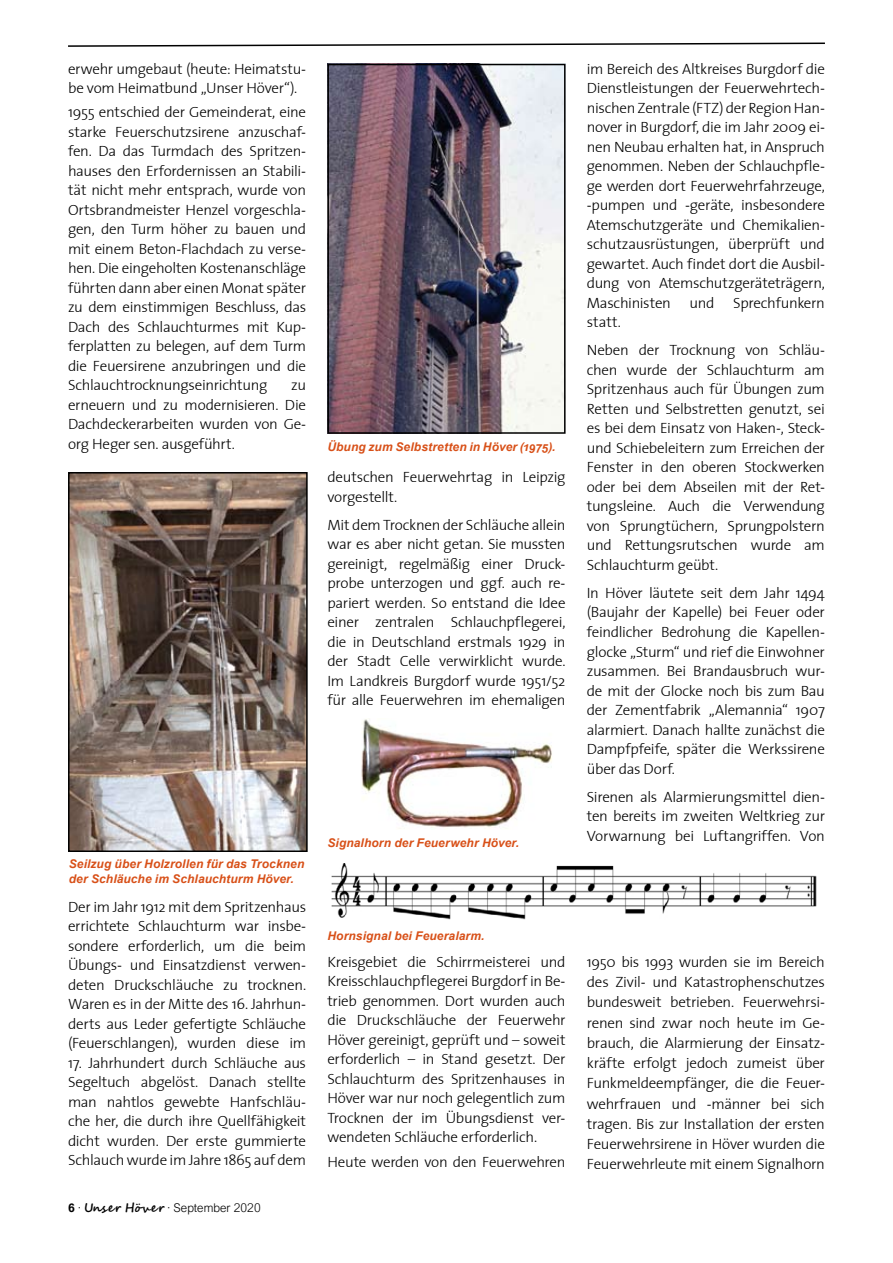
<style>
.page{position:relative;width:893px;height:1263px;background:#fff}
.page>*{position:absolute;margin:0;border:0;box-sizing:border-box;transform-origin:0 0}
.t1{font:15px/19.5px "The Sans Light Plain";letter-spacing:-.02em;color:#000;text-align:justify}
.t2{font:italic 700 12px/14.4px "Arial";letter-spacing:.01em;color:#d85018}
.t3{font:300 12px "Arial Nova";letter-spacing:.005em;color:#000}
.s1{font-weight:700}
.s2{font-family:"Segoe Script";font-weight:700}
</style>
<div class="page">
<svg style="left:68px;top:42px;width:757px;height:5px"></svg>
<img style="left:71px;top:475px;width:234px;height:374px">
<div style="left:68px;top:472px;width:240px;height:380px;border:2px solid #000"></div>
<img style="left:330px;top:67px;width:233px;height:364px">
<div style="left:327px;top:64px;width:239px;height:370px;border:2px solid #000"></div>
<img style="left:361px;top:719px;width:191px;height:110px">
<img style="left:331px;top:863px;width:486px;height:57px">
<p class="t1" style="left:68px;top:59px;width:240px">erwehr umgebaut (heute: Heimatstu&shy;be vom Heimatbund „Unser Höver“).</p>
<p class="t1" style="left:68px;top:102px;width:240px">1955 entschied der Gemeinderat, eine starke Feuerschutzsirene anzuschaf&shy;fen. Da das Turmdach des Spritzen&shy;hauses den Erfordernissen an Stabili&shy;tät nicht mehr entsprach, wurde von Ortsbrandmeister Henzel vorgeschla&shy;gen, den Turm höher zu bauen und mit einem Beton-Flachdach zu verse&shy;hen. Die eingeholten Kostenanschläge führten dann aber einen Monat später zu dem einstimmigen Beschluss, das Dach des Schlauchturmes mit Kup&shy;ferplatten zu belegen, auf dem Turm die Feuersirene anzubringen und die Schlauchtrocknungseinrichtung</p>
<p class="t1" style="left:68px;top:375px;width:240px;text-indent:223px">zu erneuern und zu modernisieren. Die Dachdeckerarbeiten wurden von Ge&shy;org Heger sen. ausgeführt.</p>
<p class="t2" style="left:69px;top:857px;width:237px">Seilzug über Holzrollen für das Trocknen der Schläuche im Schlauchturm Höver.</p>
<p class="t1" style="left:68px;top:896px;width:240px">Der im Jahr 1912 mit dem Spritzenhaus errichtete Schlauchturm war insbe&shy;sondere erforderlich, um die beim Übungs- und Einsatzdienst verwen&shy;deten Druckschläuche zu trocknen.<br>Waren es in der Mitte des 16. Jahrhun&shy;derts aus Leder gefertigte Schläuche (Feuerschlangen), wurden diese im</p>
<p class="t1" style="left:68px;top:1052px;width:240px">17. Jahrhundert durch Schläuche aus Segeltuch abgelöst. Danach stellte man nahtlos gewebte Hanfschläu&shy;che her, die durch ihre Quellfähigkeit dicht wurden. Der erste gummierte Schlauch wurde im Jahre 1865 auf dem</p>
<p class="t3" style="left:68px;top:1201px;width:194px"><span class="s1">6</span> · <span class="s2">Unser Höver</span> · September 2020</p>
<p class="t2" style="left:327px;top:440px;width:230px">Übung zum Selbstretten in Höver (1975).</p>
<p class="t1" style="left:327px;top:467px;width:240px">deutschen Feuerwehrtag in Leipzig vorgestellt.</p>
<p class="t1" style="left:327px;top:514px;width:240px">Mit dem Trocknen der Schläuche allein war es aber nicht getan. Sie mussten gereinigt, regelmäßig einer Druck&shy;probe unterzogen und ggf. auch re&shy;pariert werden. So entstand die Idee einer zentralen Schlauchpflegerei, die in Deutschland erstmals 1929 in der Stadt Celle verwirklicht wurde.<br>Im Landkreis Burgdorf wurde 1951/52 für alle Feuerwehren im ehemaligen</p>
<p class="t2" style="left:327px;top:836px;width:193px">Signalhorn der Feuerwehr Höver.</p>
<p class="t1" style="left:587px;top:59px;width:240px">im Bereich des Altkreises Burgdorf die Dienstleistungen der Feuerwehrtech&shy;nischen Zentrale (FTZ) der Region Han&shy;nover in Burgdorf, die im Jahr 2009 ei&shy;nen Neubau erhalten hat, in Anspruch genommen. Neben der Schlauchpfle&shy;ge werden dort Feuerwehrfahrzeuge, -pumpen und -geräte, insbesondere Atemschutzgeräte und Chemikalien&shy;schutzausrüstungen, überprüft und gewartet. Auch findet dort die Ausbil&shy;dung von Atemschutzgeräteträgern, Maschinisten und Sprechfunkern statt.</p>
<p class="t1" style="left:587px;top:340px;width:240px">Neben der Trocknung von Schläu&shy;chen wurde der Schlauchturm am Spritzenhaus auch für Übungen zum Retten und Selbstretten genutzt, sei es bei dem Einsatz von Haken-, Steck&shy;und Schiebeleitern zum Erreichen der Fenster in den oberen Stockwerken oder bei dem Abseilen mit der Ret&shy;tungsleine. Auch die Verwendung von Sprungtüchern, Sprungpolstern und Rettungsrutschen wurde am Schlauchturm geübt.</p>
<p class="t1" style="left:587px;top:583px;width:240px">In Höver läutete seit dem Jahr 1494 (Baujahr der Kapelle) bei Feuer oder feindlicher Bedrohung die Kapellen&shy;glocke „Sturm“ und rief die Einwohner zusammen. Bei Brandausbruch wur&shy;de mit der Glocke noch bis zum Bau der Zementfabrik „Alemannia“ 1907 alarmiert. Danach hallte zunächst die Dampfpfeife, später die Werkssirene über das Dorf.</p>
<p class="t1" style="left:587px;top:786px;width:240px">Sirenen als Alarmierungsmittel dien&shy;ten bereits im zweiten Weltkrieg zur Vorwarnung bei Luftangriffen. Von</p>
<p class="t2" style="left:327px;top:929px;width:159px">Hornsignal bei Feueralarm.</p>
<p class="t1" style="left:327px;top:952px;width:240px">Kreisgebiet die Schirrmeisterei und Kreisschlauchpflegerei Burgdorf in Be&shy;trieb genommen. Dort wurden auch die Druckschläuche der Feuerwehr Höver gereinigt, geprüft und – soweit erforderlich – in Stand gesetzt. Der Schlauchturm des Spritzenhauses in Höver war nur noch gelegentlich zum Trocknen der im Übungsdienst ver&shy;wendeten Schläuche erforderlich.</p>
<p class="t1" style="left:327px;top:1152px;width:240px">Heute werden von den Feuerwehren</p>
<p class="t1" style="left:587px;top:951px;width:240px;line-height:20.2px">1950 bis 1993 wurden sie im Bereich des Zivil- und Katastrophenschutzes bundesweit betrieben. Feuerwehrsi&shy;renen sind zwar noch heute im Ge&shy;brauch, die Alarmierung der Einsatz&shy;kräfte erfolgt jedoch zumeist über Funkmeldeempfänger, die die Feuer&shy;wehrfrauen und -männer bei sich tragen. Bis zur Installation der ersten Feuerwehrsirene in Höver wurden die Feuerwehrleute mit einem Signalhorn</p>
</div>
